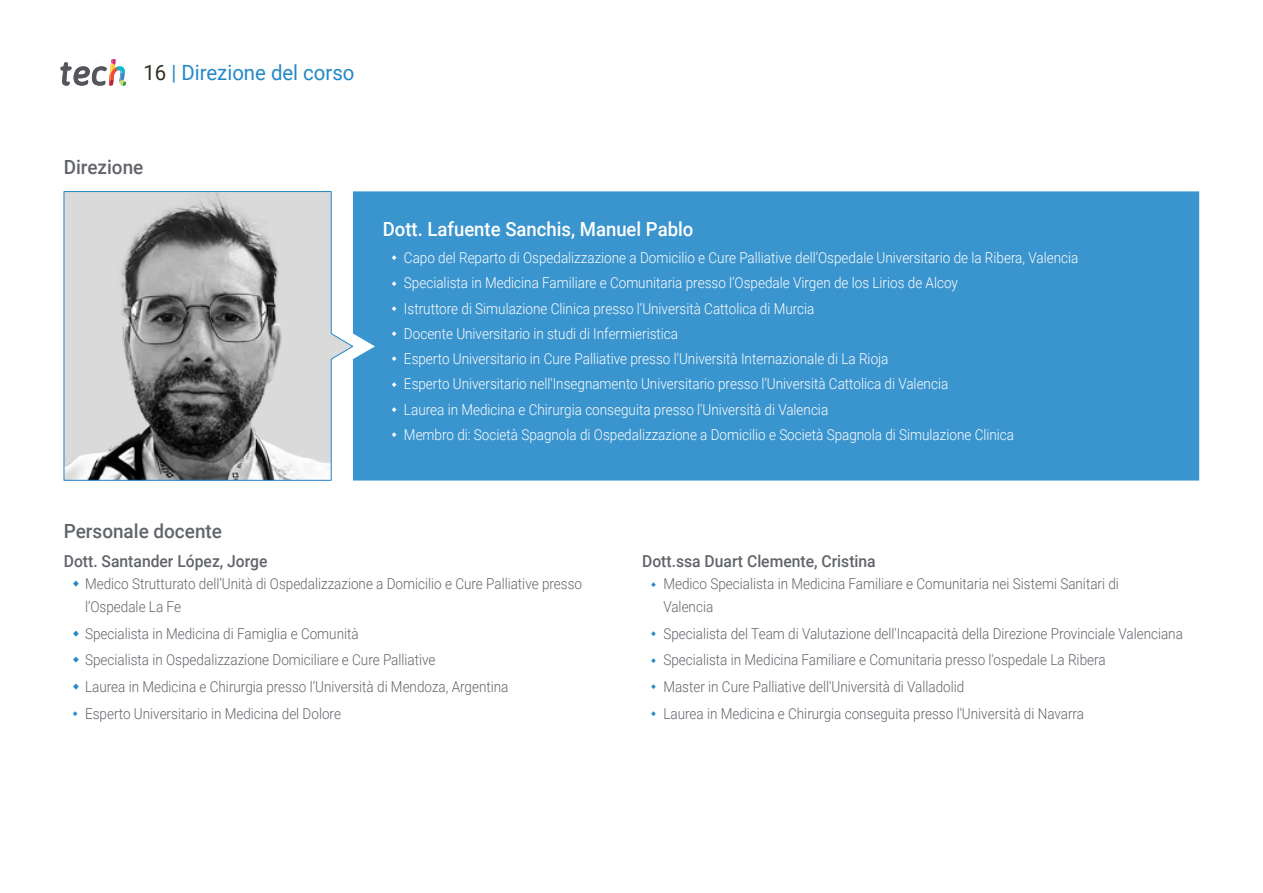
<style>
.page{position:relative;width:1263px;height:893px;background:#fff}
.page>*{position:absolute;margin:0;border:0;box-sizing:border-box;transform-origin:0 0}
.t1{font:21px "Roboto";color:#2488c9}
.t2{font:500 19.5px "Roboto";color:#fff;scale:.95 1}
.t3{font:500 19.5px "Roboto";color:#61646a}
.t4{font:500 16.5px "Roboto";color:#61646a;scale:.95 1}
.t5{font:300 15px/26.7px "Roboto";color:#61646a;scale:.9 1}
.t6{font:300 15px/25.2px "Roboto";color:#fff;scale:.9 1}
.s1{color:#312e20}
</style>
<div class="page">
<div style="left:353px;top:191px;width:846px;height:290px;background:#3a94ce"></div>
<svg style="left:64px;top:191px;width:289px;height:290px;background:#acadae"></svg>
<svg style="left:61px;top:59px;width:65px;height:27px"></svg>
<svg style="left:392px;top:255px;width:5px;height:5px"></svg>
<svg style="left:392px;top:281px;width:5px;height:5px"></svg>
<svg style="left:392px;top:306px;width:5px;height:5px"></svg>
<svg style="left:392px;top:331px;width:5px;height:5px"></svg>
<svg style="left:392px;top:356px;width:5px;height:5px"></svg>
<svg style="left:392px;top:382px;width:5px;height:5px"></svg>
<svg style="left:392px;top:407px;width:5px;height:5px"></svg>
<svg style="left:392px;top:432px;width:5px;height:5px"></svg>
<h1 class="t1" style="left:144px;top:57px;width:213px"><span class="s1">16</span> | Direzione del corso</h1>
<h2 class="t3" style="left:64px;top:154px;width:81px">Direzione</h2>
<h2 class="t2" style="left:383px;top:215px;width:328px">Dott. Lafuente Sanchis, Manuel Pablo</h2>
<p class="t6" style="left:404px;top:245px;width:751px">Capo del Reparto di Ospedalizzazione a Domicilio e Cure Palliative dell’Ospedale Universitario de la Ribera, Valencia Specialista in Medicina Familiare e Comunitaria presso l’Ospedale Virgen de los Lirios de Alcoy<br>Istruttore di Simulazione Clinica presso l’Università Cattolica di Murcia<br>Docente Universitario in studi di Infermieristica<br>Esperto Universitario in Cure Palliative presso l'Università Internazionale di La Rioja<br>Esperto Universitario nell'Insegnamento Universitario presso l’Università Cattolica di Valencia<br>Laurea in Medicina e Chirurgia conseguita presso l'Università di Valencia<br>Membro di: Società Spagnola di Ospedalizzazione a Domicilio e Società Spagnola di Simulazione Clinica</p>
<h2 class="t3" style="left:64px;top:517px;width:160px">Personale docente</h2>
<p class="t4" style="left:64px;top:550px;width:216px">Dott. Santander López, Jorge</p>
<p class="t5" style="left:85px;top:572px;width:554px;line-height:22.5px">Medico Strutturato dell’Unità di Ospedalizzazione a Domicilio e Cure Palliative presso l’Ospedale La Fe</p>
<p class="t5" style="left:85px;top:619px;width:472px">Specialista in Medicina di Famiglia e Comunità<br>Specialista in Ospedalizzazione Domiciliare e Cure Palliative<br>Laurea in Medicina e Chirurgia presso l’Università di Mendoza, Argentina Esperto Universitario in Medicina del Dolore</p>
<p class="t4" style="left:642px;top:550px;width:247px">Dott.ssa Duart Clemente, Cristina</p>
<p class="t5" style="left:663px;top:572px;width:508px;line-height:22.5px">Medico Specialista in Medicina Familiare e Comunitaria nei Sistemi Sanitari di<br>Valencia</p>
<p class="t5" style="left:663px;top:619px;width:579px">Specialista del Team di Valutazione dell'Incapacità della Direzione Provinciale Valenciana Specialista in Medicina Familiare e Comunitaria presso l'ospedale La Ribera<br>Master in Cure Palliative dell'Università di Valladolid<br>Laurea in Medicina e Chirurgia conseguita presso l'Università di Navarra</p>
</div>
